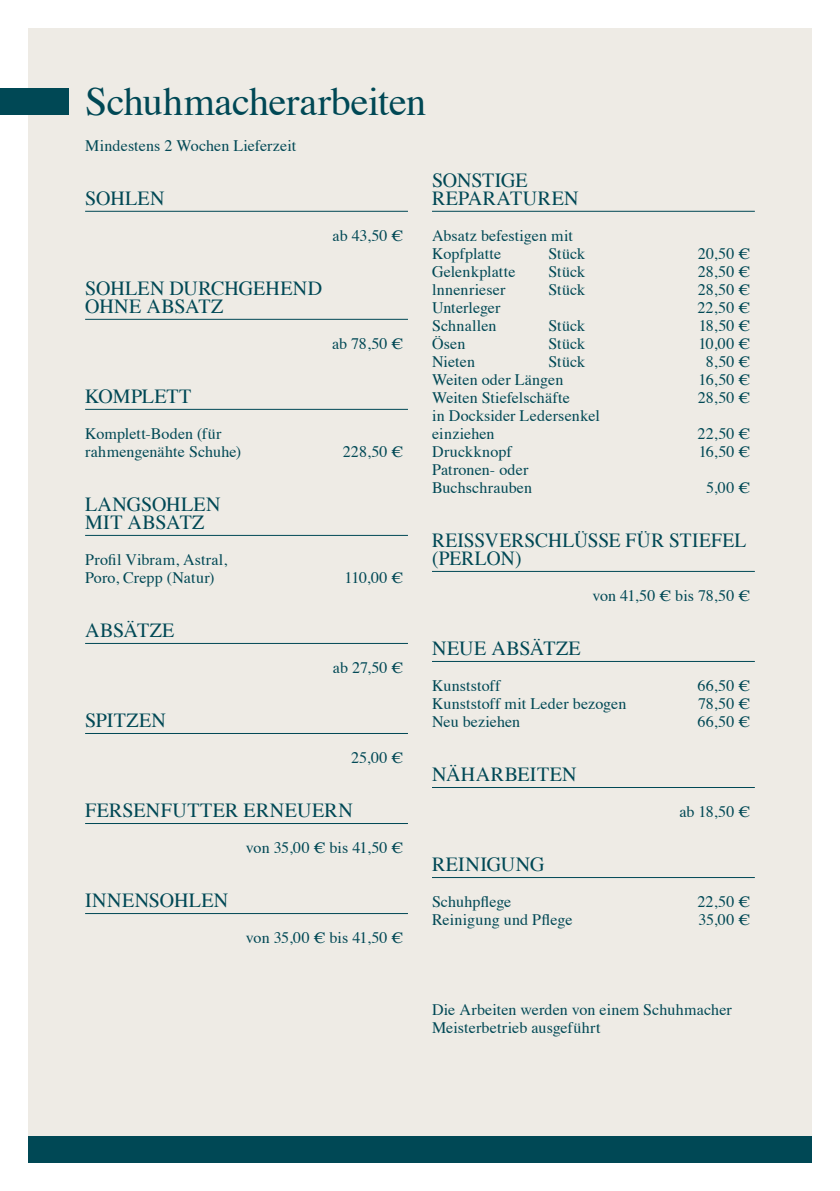
<style>
.page{position:relative;width:840px;height:1191px;background:#fff}
.page>*{position:absolute;margin:0;border:0;box-sizing:border-box;transform-origin:0 0}
.t1{font:40px "Times";letter-spacing:-.01em;color:#004855}
.t2{font:20px/18px "Times";letter-spacing:.01em;color:#004855}
.t3{font:16px/18px "Times";letter-spacing:.005em;color:#004855}
</style>
<div class="page">
<div style="left:28px;top:28px;width:783px;height:1134px;background:#eeebe5"></div>
<div style="left:28px;top:1136px;width:783px;height:26px;background:#004855"></div>
<hr style="left:85px;top:211px;width:323px;height:1px;background:#004855">
<hr style="left:85px;top:319px;width:323px;height:1px;background:#004855">
<hr style="left:85px;top:409px;width:323px;height:1px;background:#004855">
<hr style="left:85px;top:535px;width:323px;height:1px;background:#004855">
<hr style="left:85px;top:643px;width:323px;height:1px;background:#004855">
<hr style="left:85px;top:733px;width:323px;height:1px;background:#004855">
<hr style="left:85px;top:823px;width:323px;height:1px;background:#004855">
<hr style="left:85px;top:913px;width:323px;height:1px;background:#004855">
<hr style="left:432px;top:211px;width:322px;height:1px;background:#004855">
<hr style="left:432px;top:571px;width:322px;height:1px;background:#004855">
<hr style="left:432px;top:661px;width:322px;height:1px;background:#004855">
<hr style="left:432px;top:787px;width:322px;height:1px;background:#004855">
<hr style="left:432px;top:877px;width:322px;height:1px;background:#004855">
<div style="left:0;top:88px;width:68px;height:27px;background:#004855"></div>
<h1 class="t1" style="left:85px;top:64px;width:342px">Schuhmacherarbeiten</h1>
<p class="t3" style="left:85px;top:135px;width:212px">Mindestens 2 Wochen Lieferzeit</p>
<p class="t2" style="left:85px;top:188px;width:81px">SOHLEN</p>
<p class="t3" style="left:332px;top:225px;width:72px">ab 43,50 €</p>
<p class="t2" style="left:85px;top:278px;width:238px">SOHLEN DURCHGEHEND<br>OHNE ABSATZ</p>
<p class="t3" style="left:332px;top:333px;width:73px">ab 78,50 €</p>
<p class="t2" style="left:85px;top:386px;width:108px">KOMPLETT</p>
<p class="t3" style="left:85px;top:423px;width:157px">Komplett-Boden (für rahmengenähte Schuhe)</p>
<p class="t2" style="left:85px;top:494px;width:137px">LANGSOHLEN<br>MIT ABSATZ</p>
<p class="t3" style="left:85px;top:549px;width:143px">Profil Vibram, Astral,<br>Poro, Crepp (Natur)</p>
<p class="t2" style="left:85px;top:620px;width:91px">ABSÄTZE</p>
<p class="t3" style="left:342px;top:441px;width:62px">228,50 €</p>
<p class="t3" style="left:344px;top:567px;width:61px">110,00 €</p>
<p class="t3" style="left:332px;top:657px;width:72px">ab 27,50 €</p>
<p class="t2" style="left:85px;top:710px;width:82px">SPITZEN</p>
<p class="t3" style="left:351px;top:747px;width:54px">25,00 €</p>
<p class="t2" style="left:85px;top:800px;width:269px">FERSENFUTTER ERNEUERN</p>
<p class="t3" style="left:246px;top:837px;width:159px">von 35,00 € bis 41,50 €</p>
<p class="t2" style="left:85px;top:890px;width:144px">INNENSOHLEN</p>
<p class="t3" style="left:246px;top:927px;width:159px">von 35,00 € bis 41,50 €</p>
<p class="t2" style="left:432px;top:170px;width:148px">SONSTIGE<br>REPARATUREN</p>
<p class="t3" style="left:432px;top:225px;width:142px">Absatz befestigen mit<br>Kopfplatte</p>
<p class="t3" style="left:548px;top:243px;width:38px">Stück</p>
<p class="t3" style="left:697px;top:243px;width:54px">20,50 €</p>
<p class="t3" style="left:432px;top:261px;width:85px">Gelenkplatte</p>
<p class="t3" style="left:548px;top:261px;width:38px">Stück</p>
<p class="t3" style="left:697px;top:261px;width:54px">28,50 €</p>
<p class="t3" style="left:432px;top:279px;width:75px">lnnenrieser</p>
<p class="t3" style="left:548px;top:279px;width:38px">Stück</p>
<p class="t3" style="left:697px;top:279px;width:54px">28,50 €</p>
<p class="t3" style="left:432px;top:297px;width:70px">Unterleger</p>
<p class="t3" style="left:697px;top:297px;width:54px">22,50 €</p>
<p class="t3" style="left:432px;top:315px;width:66px">Schnallen</p>
<p class="t3" style="left:548px;top:315px;width:38px">Stück</p>
<p class="t3" style="left:698px;top:315px;width:53px">18,50 €</p>
<p class="t3" style="left:432px;top:333px;width:35px">Ösen</p>
<p class="t3" style="left:548px;top:333px;width:38px">Stück</p>
<p class="t3" style="left:698px;top:333px;width:53px">10,00 €</p>
<p class="t3" style="left:432px;top:351px;width:44px">Nieten</p>
<p class="t3" style="left:548px;top:351px;width:38px">Stück</p>
<p class="t3" style="left:705px;top:351px;width:46px">8,50 €</p>
<p class="t3" style="left:432px;top:369px;width:133px">Weiten oder Längen</p>
<p class="t3" style="left:698px;top:369px;width:53px">16,50 €</p>
<p class="t3" style="left:432px;top:387px;width:139px">Weiten Stiefelschäfte</p>
<p class="t3" style="left:697px;top:387px;width:54px">28,50 €</p>
<p class="t3" style="left:432px;top:405px;width:169px">in Docksider Ledersenkel einziehen</p>
<p class="t3" style="left:697px;top:423px;width:54px">22,50 €</p>
<p class="t3" style="left:432px;top:441px;width:81px">Druckknopf</p>
<p class="t3" style="left:698px;top:441px;width:53px">16,50 €</p>
<p class="t3" style="left:432px;top:459px;width:101px">Patronen- oder<br>Buchschrauben</p>
<p class="t3" style="left:705px;top:477px;width:46px">5,00 €</p>
<p class="t2" style="left:432px;top:530px;width:315px">REISSVERSCHLÜSSE FÜR STIEFEL (PERLON)</p>
<p class="t3" style="left:592px;top:585px;width:159px">von 41,50 € bis 78,50 €</p>
<p class="t2" style="left:432px;top:638px;width:150px">NEUE ABSÄTZE</p>
<p class="t3" style="left:432px;top:675px;width:70px">Kunststoff</p>
<p class="t3" style="left:697px;top:675px;width:54px">66,50 €</p>
<p class="t3" style="left:432px;top:693px;width:196px">Kunststoff mit Leder bezogen</p>
<p class="t3" style="left:697px;top:693px;width:54px">78,50 €</p>
<p class="t3" style="left:432px;top:711px;width:90px">Neu beziehen</p>
<p class="t3" style="left:697px;top:711px;width:54px">66,50 €</p>
<p class="t2" style="left:432px;top:764px;width:146px">NÄHARBEITEN</p>
<p class="t3" style="left:679px;top:801px;width:72px">ab 18,50 €</p>
<p class="t2" style="left:432px;top:854px;width:114px">REINIGUNG</p>
<p class="t3" style="left:432px;top:891px;width:81px">Schuhpflege</p>
<p class="t3" style="left:697px;top:891px;width:54px">22,50 €</p>
<p class="t3" style="left:432px;top:909px;width:142px">Reinigung und Pflege</p>
<p class="t3" style="left:698px;top:909px;width:53px">35,00 €</p>
<p class="t3" style="left:432px;top:999px;width:301px">Die Arbeiten werden von einem Schuhmacher<br>Meisterbetrieb ausgeführt</p>
</div>
